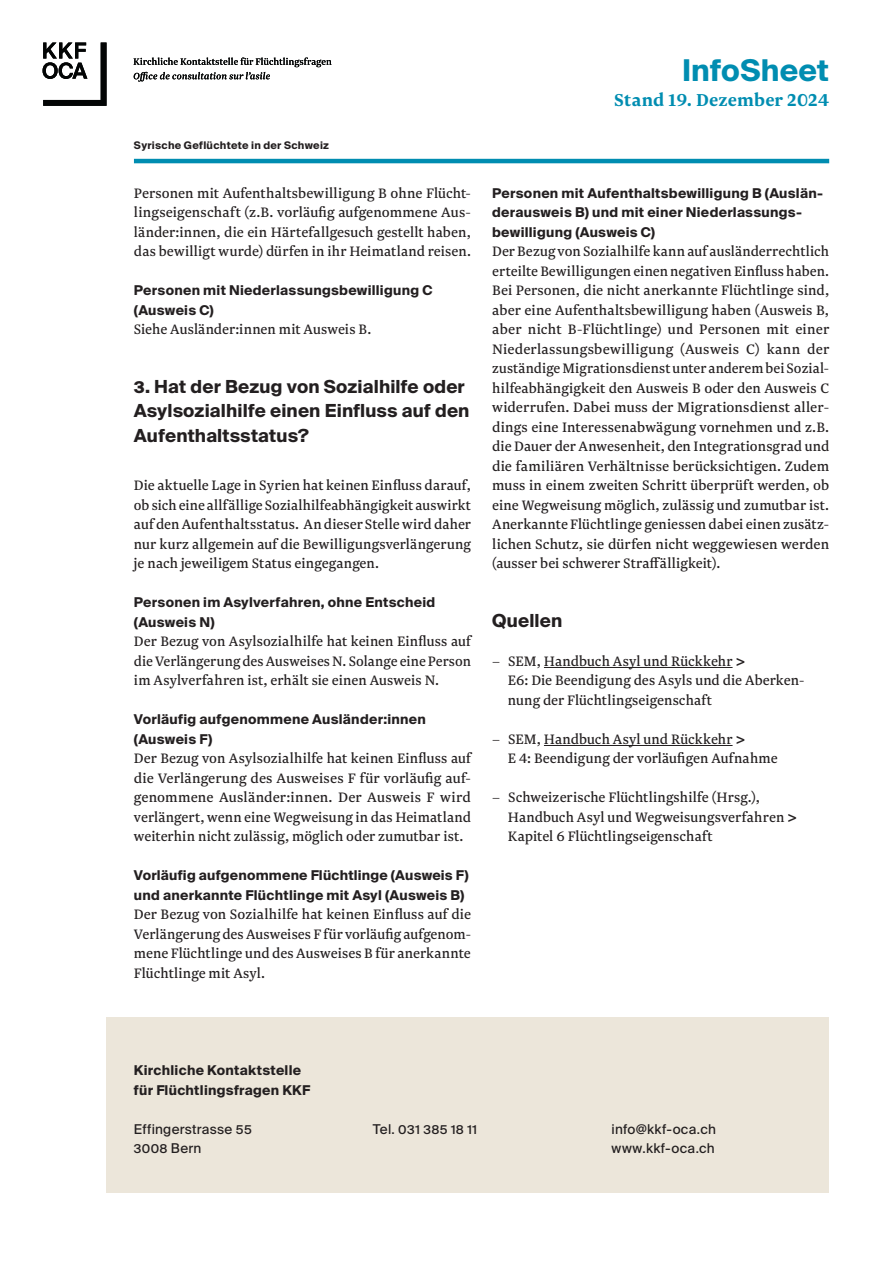
<style>
.page{position:relative;width:893px;height:1263px;background:#fff}
.page>*{position:absolute;margin:0;border:0;box-sizing:border-box;transform-origin:0 0}
.t1{font:700 30px "Suisse Intl";letter-spacing:.01em;color:#008db1}
.t2{font:700 20.25px "Newzald";letter-spacing:.01em;color:#008db1}
.Titel_3___Inhalt{font:700 18px/24.3px "Suisse Intl";letter-spacing:.01em;color:#231f20}
.Lauftext___Inhalt{font:700 18px "Suisse Intl";letter-spacing:.01em;color:#231f20}
.Lauftext___Inhalt-2{font:16.05px/19.5px "Newzald";letter-spacing:.005em;color:#231f20;text-align:justify}
.Titel_Lauftext___Inhalt{font:700 13.5px/19.5px "Suisse Intl";letter-spacing:.02em;color:#231f20}
.t3{font:13.5px/19.5px "Suisse Intl";letter-spacing:.02em;color:#231f20}
.t4{font:700 10.5px "Suisse Intl";letter-spacing:.025em;color:#231f20}
.s1{font-family:"Suisse Intl";font-size:15px}
</style>
<div class="page">
<div style="left:107px;top:1017px;width:722px;height:175px;background:#ece6da"></div>
<hr style="left:134px;top:159px;width:695px;height:4px;background:#008db1">
<svg style="left:43px;top:43px;width:64px;height:63px"></svg>
<svg style="left:134px;top:57px;width:198px;height:25px"></svg>
<hr style="left:544px;top:667px;width:189px;height:1px;background:#231f20">
<hr style="left:544px;top:745px;width:189px;height:1px;background:#231f20">
<p class="t4" style="left:134px;top:139px;width:197px">Syrische Geflüchtete in der Schweiz</p>
<p class="Lauftext___Inhalt-2" style="left:134px;top:183px;width:338px">Personen mit Aufenthaltsbewilligung B ohne Flücht&shy;lingseigenschaft (z.B. vorläufig aufgenommene Aus&shy;länder:innen, die ein Härtefallgesuch gestellt haben, das bewilligt wurde) dürfen in ihr Heimatland reisen.</p>
<p class="Titel_Lauftext___Inhalt" style="left:134px;top:281px;width:300px">Personen mit Niederlassungsbewilligung C (Ausweis C)</p>
<p class="Lauftext___Inhalt-2" style="left:134px;top:319px;width:239px">Siehe Ausländer:innen mit Ausweis B.</p>
<p class="Titel_3___Inhalt" style="left:134px;top:374px;width:337px">3. Hat der Bezug von Sozialhilfe oder<br>Asylsozialhilfe einen Einfluss auf den<br>Aufenthaltsstatus?</p>
<p class="Lauftext___Inhalt-2" style="left:134px;top:475px;width:339px">Die aktuelle Lage in Syrien hat keinen Einfluss darauf, ob sich eine allfällige Sozialhilfeabhängigkeit auswirkt auf den Aufenthaltsstatus. An dieser Stelle wird daher nur kurz allgemein auf die Bewilligungsverlängerung je nach jeweiligem Status eingegangen.</p>
<p class="Titel_Lauftext___Inhalt" style="left:134px;top:593px;width:303px">Personen im Asylverfahren, ohne Entscheid (Ausweis N)</p>
<p class="Lauftext___Inhalt-2" style="left:134px;top:631px;width:339px">Der Bezug von Asylsozialhilfe hat keinen Einfluss auf die Verlängerung des Ausweises N. Solange eine Person im Asylverfahren ist, erhält sie einen Ausweis N.</p>
<p class="Titel_Lauftext___Inhalt" style="left:134px;top:710px;width:293px">Vorläufig aufgenommene Ausländer:innen (Ausweis F)</p>
<p class="Lauftext___Inhalt-2" style="left:134px;top:748px;width:339px">Der Bezug von Asylsozialhilfe hat keinen Einfluss auf die Verlängerung des Ausweises F für vorläufig auf&shy;genommene Ausländer:innen. Der Ausweis F wird verlängert, wenn eine Wegweisung in das Heimatland weiterhin nicht zulässig, möglich oder zumutbar ist.</p>
<p class="Titel_Lauftext___Inhalt" style="left:134px;top:866px;width:336px">Vorläufig aufgenommene Flüchtlinge (Ausweis F) und anerkannte Flüchtlinge mit Asyl (Ausweis B)</p>
<p class="Lauftext___Inhalt-2" style="left:134px;top:904px;width:338px">Der Bezug von Sozialhilfe hat keinen Einfluss auf die Verlängerung des Ausweises F für vorläufig aufgenom&shy;mene Flüchtlinge und des Ausweises B für anerkannte Flüchtlinge mit Asyl.</p>
<h1 class="t1" style="left:682px;top:53px;width:149px">InfoSheet</h1>
<p class="t2" style="left:614px;top:86px;width:216px">Stand 19. Dezember 2024</p>
<p class="Titel_Lauftext___Inhalt" style="left:492px;top:183px;width:332px">Personen mit Aufenthaltsbewilligung B (Auslän&shy;derausweis B) und mit einer Niederlassungs&shy;bewilligung (Ausweis C)</p>
<p class="Lauftext___Inhalt-2" style="left:492px;top:241px;width:339px">Der Bezug von Sozialhilfe kann auf ausländerrechtlich erteilte Bewilligungen einen negativen Einfluss haben.<br>Bei Personen, die nicht anerkannte Flüchtlinge sind, aber eine Aufenthaltsbewilligung haben (Ausweis B, aber nicht B-Flüchtlinge) und Personen mit einer Niederlassungsbewilligung (Ausweis C) kann der zuständige Migrationsdienst unter anderem bei Sozial&shy;hilfeabhängigkeit den Ausweis B oder den Ausweis C widerrufen. Dabei muss der Migrationsdienst aller&shy;dings eine Interessenabwägung vornehmen und z.B. die Dauer der Anwesenheit, den Integrationsgrad und die familiären Verhältnisse berücksichtigen. Zudem muss in einem zweiten Schritt überprüft werden, ob eine Wegweisung möglich, zulässig und zumutbar ist.<br>Anerkannte Flüchtlinge geniessen dabei einen zusätz&shy;lichen Schutz, sie dürfen nicht weggewiesen werden (ausser bei schwerer Straffälligkeit).</p>
<p class="Lauftext___Inhalt" style="left:492px;top:610px;width:72px">Quellen</p>
<p class="Lauftext___Inhalt-2" style="left:508px;top:651px;width:298px;text-align:left;text-indent:-16px">– SEM, Handbuch Asyl und Rückkehr <span class="s1">&gt;<br></span>E6: Die Beendigung des Asyls und die Aberken&shy;nung der Flüchtlingseigenschaft</p>
<p class="Lauftext___Inhalt-2" style="left:508px;top:729px;width:271px;text-indent:-16px">– SEM, Handbuch Asyl und Rückkehr <span class="s1">&gt;<br></span>E 4: Beendigung der vorläufigen Aufnahme</p>
<p class="Lauftext___Inhalt-2" style="left:508px;top:787px;width:291px;text-align:left;text-indent:-16px">– Schweizerische Flüchtlingshilfe (Hrsg.),<br>Handbuch Asyl und Wegweisungsverfahren <span class="s1">&gt;<br></span>Kapitel 6 Flüchtlingseigenschaft</p>
<p class="Titel_Lauftext___Inhalt" style="left:134px;top:1061px;width:178px">Kirchliche Kontaktstelle für Flüchtlingsfragen KKF</p>
<p class="t3" style="left:134px;top:1119px;width:119px">Effingerstrasse 55<br>3008 Bern</p>
<p class="t3" style="left:373px;top:1119px;width:106px">Tel. 031 385 18 11</p>
<p class="t3" style="left:612px;top:1119px;width:106px">info@kkf-oca.ch www.kkf-oca.ch</p>
</div>
